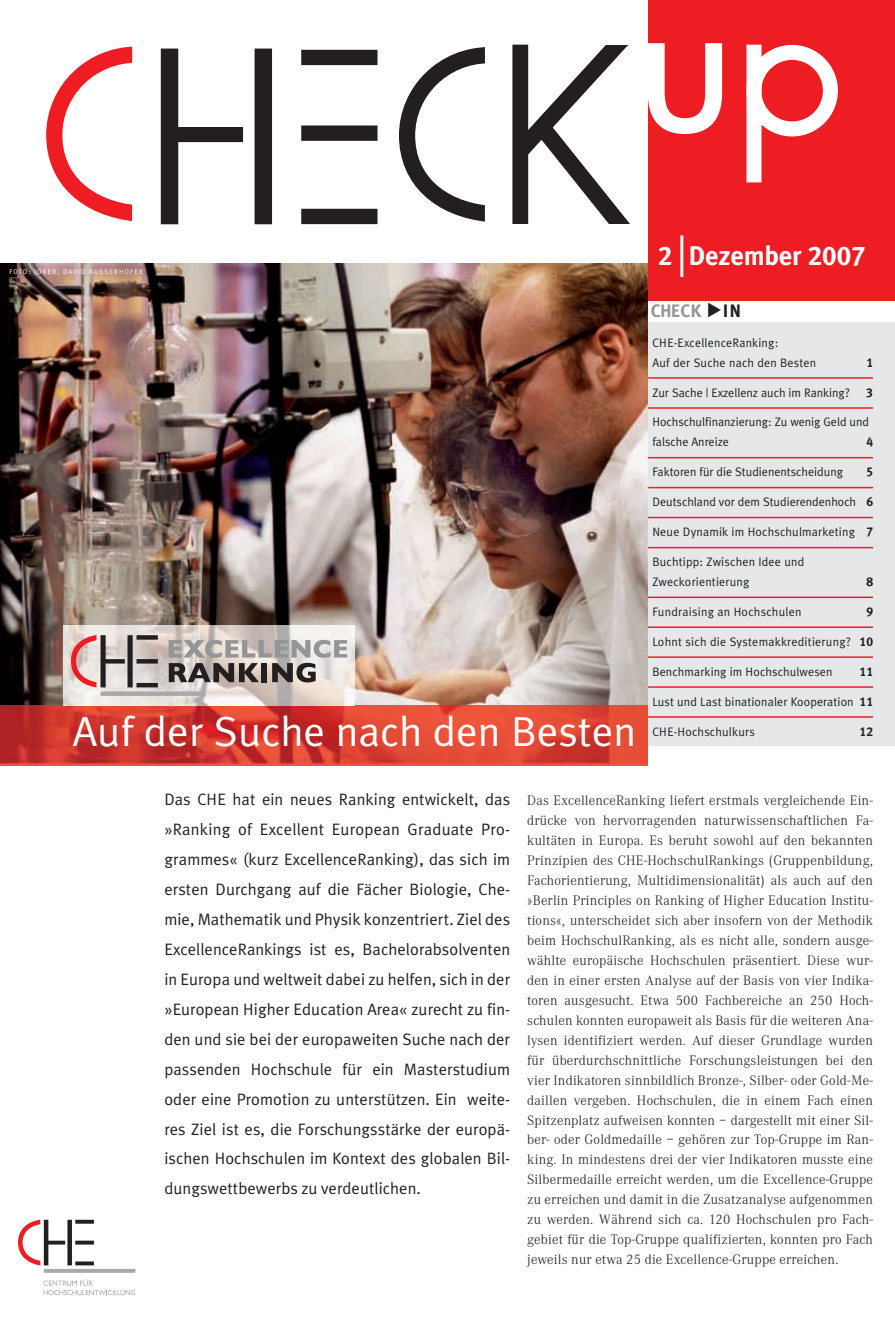
<style>
.page{position:relative;width:895px;height:1344px;background:#fff}
.page>*{position:absolute;margin:0;border:0;box-sizing:border-box;transform-origin:0 0}
.t1{font:187.5px "Futura";color:#fff}
.t2{font:42px "Meta Plus Normal";color:#fff}
.t3{font:700 27px "Meta Plus";letter-spacing:-.005em;color:#fff}
.t4{font:700 18px "Meta Plus";color:#939598}
.t5{font:16.5px/29.8px "Meta Plus Normal";letter-spacing:.005em;color:#231f20;text-align:justify}
.t6{font:300 14.25px/20px "Corporate A";letter-spacing:.015em;color:#231f20;text-align:justify}
.t7{font:12.75px "Meta Plus Bold Caps";color:#231f20}
.t8{font:12.3px/20px "Meta Plus Normal";letter-spacing:.01em;color:#231f20}
.t9{font:6.75px "Meta Plus Normal Caps";letter-spacing:.16em;color:#fff}
.s1{font-family:"Meta Plus Bold Caps";font-weight:400}
.s2{color:#231f20}
.s3{font-family:"Meta Plus Bold Caps";font-size:12.75px}
</style>
<div class="page">
<img style="left:0;top:0;width:894px;height:1296px">
<svg style="left:708px;top:303px;width:13px;height:15px"></svg>
<h1 class="t1" style="left:637px;top:-32px;width:97px">u</h1>
<p class="t9" style="left:9px;top:268px;width:135px">FOTO: JOKER, DAVID AUSSERHOFER</p>
<h3 class="t3" style="left:658px;top:245px;width:209px"><span class="s1">2</span> Dezember <span class="s1">2007</span></h3>
<p class="t4" style="left:650px;top:303px;width:92px">CHECK <span class="s2">IN</span></p>
<p class="t8" style="left:652px;top:333px;width:165px">CHE-ExcellenceRanking:<br>Auf der Suche nach den Besten</p>
<p class="t7" style="left:866px;top:354px;width:8px">1</p>
<p class="t8" style="left:652px;top:383px;width:199px">Zur Sache | Exzellenz auch im Ranking?</p>
<p class="t7" style="left:866px;top:384px;width:8px">3</p>
<p class="t8" style="left:652px;top:413px;width:218px">Hochschulfinanzierung: Zu wenig Geld und falsche Anreize</p>
<p class="t7" style="left:866px;top:434px;width:8px">4</p>
<p class="t8" style="left:652px;top:463px;width:192px">Faktoren für die Studienentscheidung</p>
<p class="t7" style="left:866px;top:464px;width:8px">5</p>
<p class="t8" style="left:652px;top:493px;width:222px">Deutschland vor dem Studierendenhoch <span class="s3">6</span></p>
<p class="t8" style="left:652px;top:522px;width:222px">Neue Dynamik im Hochschulmarketing <span class="s3">7</span></p>
<p class="t8" style="left:652px;top:552px;width:153px">Buchtipp: Zwischen Idee und<br>Zweckorientierung</p>
<p class="t7" style="left:866px;top:574px;width:8px">8</p>
<p class="t8" style="left:652px;top:602px;width:151px">Fundraising an Hochschulen</p>
<p class="t7" style="left:866px;top:604px;width:8px">9</p>
<p class="t8" style="left:652px;top:632px;width:222px">Lohnt sich die Systemakkreditierung? <span class="s3">10</span></p>
<p class="t8" style="left:652px;top:662px;width:182px">Benchmarking im Hochschulwesen</p>
<p class="t7" style="left:859px;top:663px;width:15px">11</p>
<p class="t8" style="left:652px;top:692px;width:222px">Lust und Last binationaler Kooperation <span class="s3">11</span></p>
<h2 class="t2" style="left:73px;top:714px;width:565px">Auf der Suche nach den Besten</h2>
<p class="t8" style="left:652px;top:722px;width:104px">CHE-Hochschulkurs</p>
<p class="t7" style="left:859px;top:723px;width:15px">12</p>
<p class="t5" style="left:164px;top:785px;width:347px">Das CHE hat ein neues Ranking entwickelt, das »Ranking of Excellent European Graduate Pro - gram mes« (kurz ExcellenceRanking), das sich im ersten Durchgang auf die Fächer Biologie, Che&shy;mie, Mathematik und Physik konzentriert. Ziel des ExcellenceRankings ist es, Bachelorabsolventen in Europa und weltweit dabei zu helfen, sich in der »European Higher Education Area« zurecht zu fin&shy;den und sie bei der europaweiten Suche nach der passenden Hochschule für ein Masterstudium oder eine Promotion zu unterstützen. Ein weite&shy;res Ziel ist es, die Forschungsstärke der europä - ischen Hochschulen im Kontext des globalen Bil&shy;dungswettbewerbs zu verdeutlichen.</p>
<p class="t6" style="left:527px;top:791px;width:347px">Das ExcellenceRanking liefert erstmals vergleichende Ein&shy;drücke von hervorragenden naturwissenschaftlichen Fa&shy;kultäten in Europa. Es beruht sowohl auf den bekannten Prinzipien des CHE-HochschulRankings (Gruppenbildung, Fachorientierung, Multidimensionalität) als auch auf den »Berlin Principles on Ranking of Higher Education Institu&shy;tions«, unterscheidet sich aber insofern von der Methodik beim HochschulRanking, als es nicht alle, sondern ausge&shy;wählte europäische Hochschulen präsentiert. Diese wur&shy;den in einer ersten Analyse auf der Basis von vier Indi ka - toren ausgesucht. Etwa 500 Fachbereiche an 250 Hoch&shy;schulen konnten europaweit als Basis für die weiteren Ana&shy;lysen identifiziert werden. Auf dieser Grundlage wurden für überdurchschnittliche Forsch ungsleistungen bei den vier Indikatoren sinnbildlich Bron ze-, Silber- oder Gold-Me&shy;daillen vergeben. Hochschulen, die in einem Fach einen Spitzenplatz aufweisen konnten – dargestellt mit einer Sil&shy;ber- oder Goldmedaille – gehören zur Top-Gruppe im Ran&shy;king. In mindestens drei der vier Indikatoren musste eine Silbermedaille erreicht werden, um die Excellence-Gruppe zu erreichen und damit in die Zusatzanalyse aufgenommen zu werden. Während sich ca. 120 Hoch schulen pro Fach - gebiet für die Top-Gruppe qualifizierten, konnten pro Fach jeweils nur etwa 25 die Excellence-Gruppe erreichen.</p>
</div>
